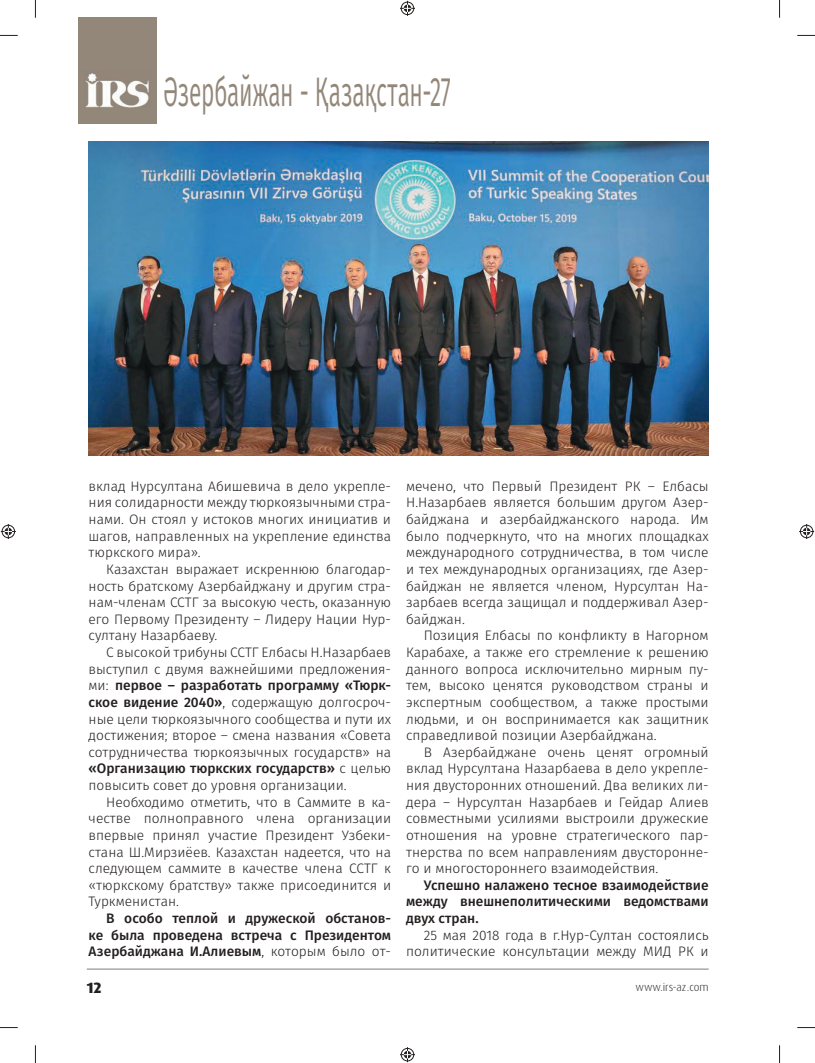
<style>
.page{position:relative;width:815px;height:1063px;background:#fff}
.page>*{position:absolute;margin:0;border:0;box-sizing:border-box;transform-origin:0 0}
.t1{font:41.25px "Fira Sans";letter-spacing:-.005em;color:#93877a;scale:.55 1}
.t2{font:800 15px "Dax Pro";color:#241f1f}
.t3{font:300 13.75px/16.6px "Fira Sans";color:#241f1f;text-align:justify}
.t4{font:500 13.75px/16.6px "Fira Sans";color:#241f1f;text-align:justify}
.t5{font:300 11.25px "Dax Pro";color:#241f1f}
.s1{font-weight:500}
.s2{font-weight:300}
</style>
<div class="page">
<hr style="left:87px;top:969px;width:622px;height:1px;background:#7d7c7e">
<img style="left:89px;top:142px;width:620px;height:314px">
<div style="left:79px;top:18px;width:78px;height:106px;background:#93877a"></div>
<img style="left:85px;top:72px;width:65px;height:35px">
<svg style="left:0;top:35px;width:18px;height:1px"></svg>
<svg style="left:797px;top:35px;width:18px;height:1px"></svg>
<svg style="left:0;top:1027px;width:18px;height:1px"></svg>
<svg style="left:797px;top:1027px;width:18px;height:1px"></svg>
<svg style="left:35px;top:0;width:1px;height:18px"></svg>
<svg style="left:35px;top:1045px;width:1px;height:18px"></svg>
<svg style="left:779px;top:0;width:1px;height:18px"></svg>
<svg style="left:779px;top:1045px;width:1px;height:18px"></svg>
<svg style="left:400px;top:1px;width:15px;height:15px"></svg>
<svg style="left:400px;top:1047px;width:15px;height:15px"></svg>
<svg style="left:1px;top:524px;width:15px;height:15px"></svg>
<svg style="left:799px;top:524px;width:15px;height:15px"></svg>
<h1 class="t1" style="left:164px;top:75px;width:524px">Әзербайжан - Қазақстан-27</h1>
<p class="t3" style="left:89px;top:479px;width:304px">вклад Нурсултана Абишевича в дело укрепле&shy;ния солидарности между тюркоязычными стра&shy;нами. Он стоял у истоков многих инициатив и шагов, направленных на укрепление единства тюркского мира».</p>
<p class="t3" style="left:89px;top:562px;width:304px;text-indent:18px">Казахстан выражает искреннюю благодар&shy;ность братскому Азербайджану и другим стра&shy;нам-членам ССТГ за высокую честь, оказанную его Первому Президенту – Лидеру Нации Нур&shy;султану Назарбаеву.</p>
<p class="t3" style="left:89px;top:645px;width:304px;text-indent:18px">С высокой трибуны ССТГ Елбасы Н.Назарбаев выступил с двумя важнейшими предложения&shy;ми: <span class="s1">первое – разработать программу «Тюрк&shy;ское видение 2040»</span>, содержащую долгосроч&shy;ные цели тюркоязычного сообщества и пути их достижения; второе – смена названия «Совета сотрудничества тюркоязычных государств» на <span class="s1">«Организацию тюркских государств»</span> с целью повысить совет до уровня организации.</p>
<p class="t3" style="left:89px;top:795px;width:304px;text-indent:18px">Необходимо отметить, что в Саммите в ка&shy;честве полноправного члена организации впервые принял участие Президент Узбеки&shy;стана Ш.Мирзиёев. Казахстан надеется, что на следующем саммите в качестве члена ССТГ к «тюркскому братству» также присоединится и Туркменистан.</p>
<p class="t4" style="left:89px;top:911px;width:304px;text-indent:18px">В особо теплой и дружеской обстанов&shy;ке была проведена встреча с Президентом Азербайджана И.Алиевым<span class="s2">, которым было от-</span></p>
<p class="t3" style="left:406px;top:479px;width:304px">мечено, что Первый Президент РК – Елбасы Н.Назарбаев является большим другом Азер&shy;байджана и азербайджанского народа. Им было подчеркнуто, что на многих площадках международного сотрудничества, в том числе и тех международных организациях, где Азер&shy;байджан не является членом, Нурсултан На&shy;зарбаев всегда защищал и поддерживал Азер&shy;байджан.</p>
<p class="t3" style="left:406px;top:628px;width:304px;text-indent:18px">Позиция Елбасы по конфликту в Нагорном Карабахе, а также его стремление к решению данного вопроса исключительно мирным пу&shy;тем, высоко ценятся руководством страны и экспертным сообществом, а также простыми людьми, и он воспринимается как защитник справедливой позиции Азербайджана.</p>
<p class="t3" style="left:406px;top:745px;width:304px;text-indent:18px">В Азербайджане очень ценят огромный вклад Нурсултана Назарбаева в дело укрепле&shy;ния двусторонних отношений. Два великих ли&shy;дера – Нурсултан Назарбаев и Гейдар Алиев совместными усилиями выстроили дружеские отношения на уровне стратегического пар&shy;тнерства по всем направлениям двусторонне&shy;го и многостороннего взаимодействия.</p>
<p class="t4" style="left:406px;top:878px;width:304px;text-indent:18px">Успешно налажено тесное взаимодействие между внешнеполитическими ведомствами двух стран.</p>
<p class="t3" style="left:406px;top:928px;width:304px;text-align:right">25 мая 2018 года в г.Нур-Султан состоялись политические консультации между МИД РК и</p>
<p class="t2" style="left:87px;top:981px;width:16px">12</p>
<p class="t5" style="left:636px;top:982px;width:75px">www.irs-az.com</p>
</div>
